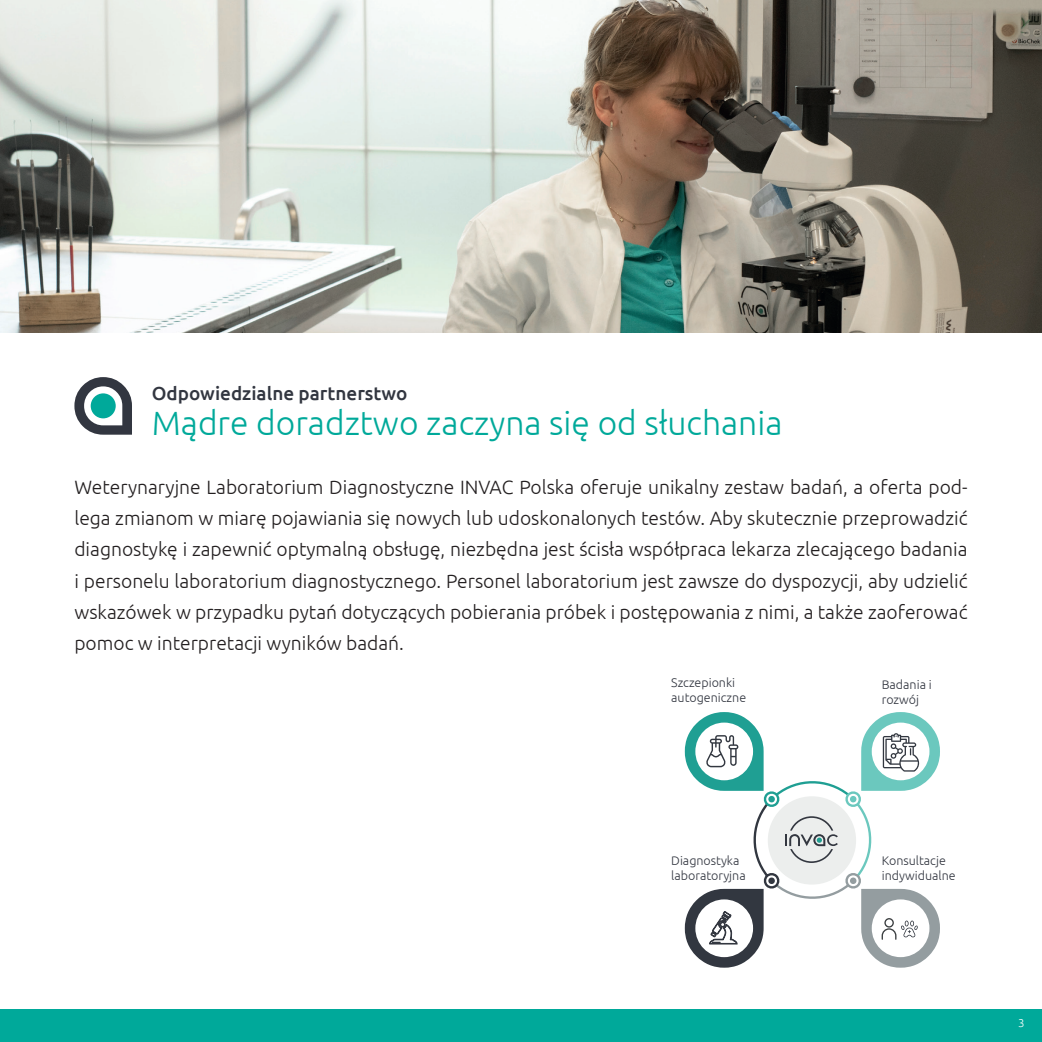
<style>
.page{position:relative;width:1042px;height:1042px;background:#fff}
.page>*{position:absolute;margin:0;border:0;box-sizing:border-box;transform-origin:0 0}
.t1{font:300 33.6px "Ubuntu";color:#00a99a}
.t2{font:300 19.25px/31.2px "Ubuntu";color:#231f20;text-align:justify}
.t3{font:500 18.9px "Ubuntu";color:#323640}
.t4{font:300 12.42px/15px "Ubuntu";color:#323640}
.t5{font:300 11.38px "Ubuntu";color:#fff}
</style>
<div class="page">
<div style="left:0;top:1009px;width:1042px;height:33px;background:#00a99a"></div>
<img style="left:0;top:0;width:1042px;height:332px">
<svg style="left:74px;top:377px;width:58px;height:58px"></svg>
<div style="left:91px;top:393px;width:25px;height:25px;background:#00a99a;border-radius:50%"></div>
<svg style="left:685px;top:712px;width:255px;height:255px"></svg>
<p class="t3" style="left:152px;top:381px;width:257px">Odpowiedzialne partnerstwo</p>
<h1 class="t1" style="left:152px;top:402px;width:632px">Mądre doradztwo zaczyna się od słuchania</h1>
<p class="t2" style="left:74px;top:471px;width:894px">Weterynaryjne Laboratorium Diagnostyczne INVAC Polska oferuje unikalny zestaw badań, a oferta pod&shy;lega zmianom w miarę pojawiania się nowych lub udoskonalonych testów. Aby skutecznie przeprowadzić diagnostykę i zapewnić optymalną obsługę, niezbędna jest ścisła współpraca lekarza zlecającego badania i personelu laboratorium diagnostycznego. Personel laboratorium jest zawsze do dyspozycji, aby udzielić wskazówek w przypadku pytań dotyczących pobierania próbek i postępowania z nimi, a także zaoferować pomoc w interpretacji wyników badań.</p>
<p class="t4" style="left:671px;top:675px;width:76px">Szczepionki autogeniczne</p>
<p class="t4" style="left:882px;top:676px;width:52px">Badania i rozwój</p>
<p class="t4" style="left:671px;top:852px;width:76px">Diagnostyka laboratoryjna</p>
<p class="t4" style="left:882px;top:852px;width:75px">Konsultacje indywidualne</p>
<p class="t5" style="left:1018px;top:1016px;width:8px">3</p>
</div>
